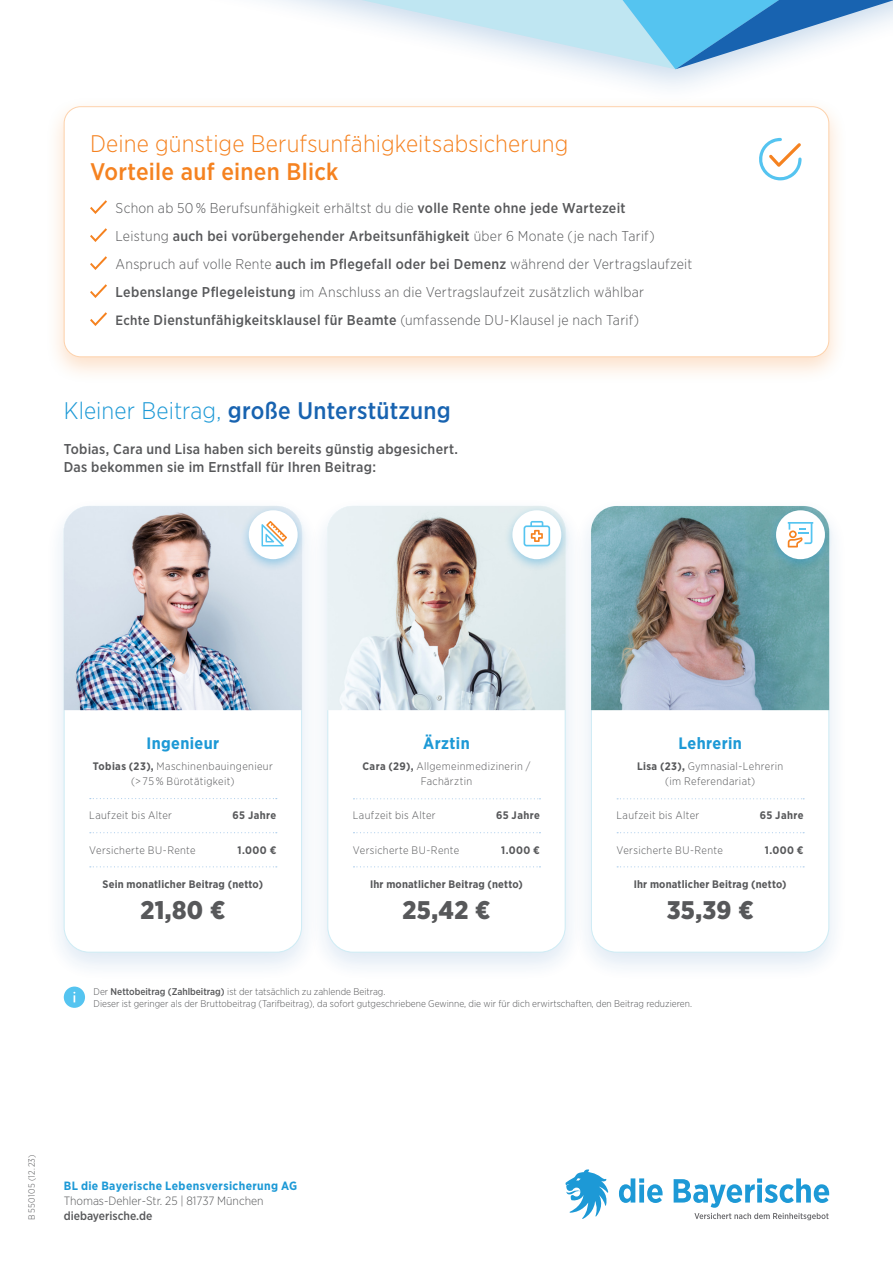
<style>
.page{position:relative;width:893px;height:1263px;background:#fff}
.page>*{position:absolute;margin:0;border:0;box-sizing:border-box;transform-origin:0 0}
.t1{font:900 25.5px "Gotham Narrow";letter-spacing:.015em;color:#57585a}
.Subline{font:300 24px/28.5px "Gotham Narrow";letter-spacing:.005em;color:#f58220}
.t2{font:500 24px "Gotham Narrow";letter-spacing:.01em;color:#1863b0}
.t3{font:700 16.5px "Gotham Narrow";letter-spacing:.025em;color:#1d99d6}
.t4{font:500 14.25px/18px "Gotham Narrow";letter-spacing:.02em;color:#57585a}
.t5{font:300 14.25px "Gotham Narrow";letter-spacing:.02em;color:#57585a}
.Einleitungstext{font:700 12px/15px "Gotham Narrow";letter-spacing:.03em;color:#1d99d6}
.t6{font:300 10.8px/15px "Gotham Narrow";letter-spacing:.03em;color:#57585a;text-align:center}
.t7{font:700 10.8px "Gotham Narrow";letter-spacing:.015em;color:#57585a}
.Einleitungstext-2{font:300 9.75px/12.8px "Gotham Narrow";color:#57585a}
.Einleitungstext-3{font:300 9px "Gotham Narrow";letter-spacing:.03em;color:#57585a}
.s1{font-weight:500}
.s2{font-weight:300}
.s3{font-size:13.5px}
.s4{font-weight:300;color:#1d99d6}
.s5{font-weight:700}
.s6{font-weight:300;color:#57585a}
.s7{font-weight:500;color:#57585a}
</style>
<div class="page">
<svg style="left:361px;top:0;width:532px;height:69px"></svg>
<svg style="left:619px;top:1178px;width:44px;height:25px"></svg>
<svg style="left:674px;top:1178px;width:155px;height:42px"></svg>
<svg style="left:565px;top:1169px;width:44px;height:50px"></svg>
<div style="left:42px;top:494px;width:281px;height:490px;background:#1863b0;opacity:.16"></div>
<div style="left:64px;top:506px;width:238px;height:446px;background:#fff;border-radius:25px"></div>
<div style="left:306px;top:494px;width:281px;height:490px;background:#1863b0;opacity:.16"></div>
<div style="left:328px;top:506px;width:237px;height:446px;background:#fff;border-radius:25px"></div>
<div style="left:570px;top:494px;width:281px;height:490px;background:#1863b0;opacity:.16"></div>
<div style="left:591px;top:506px;width:238px;height:446px;background:#fff;border-radius:25px"></div>
<svg style="left:90px;top:798px;width:187px;height:1px"></svg>
<svg style="left:90px;top:832px;width:187px;height:1px"></svg>
<svg style="left:90px;top:866px;width:187px;height:1px"></svg>
<svg style="left:353px;top:798px;width:187px;height:1px"></svg>
<svg style="left:353px;top:832px;width:187px;height:1px"></svg>
<svg style="left:353px;top:866px;width:187px;height:1px"></svg>
<svg style="left:617px;top:798px;width:187px;height:1px"></svg>
<svg style="left:617px;top:832px;width:187px;height:1px"></svg>
<svg style="left:617px;top:866px;width:187px;height:1px"></svg>
<img style="left:64px;top:506px;width:238px;height:204px">
<div style="left:240px;top:504px;width:67px;height:67px;background:#1d99d6;opacity:.4"></div>
<div style="left:249px;top:510px;width:49px;height:49px;background:#fff;border-radius:50%"></div>
<svg style="left:261px;top:521px;width:26px;height:25px"></svg>
<img style="left:327px;top:506px;width:239px;height:204px">
<img style="left:591px;top:506px;width:238px;height:204px">
<div style="left:503px;top:504px;width:67px;height:67px;background:#1d99d6;opacity:.4"></div>
<div style="left:512px;top:510px;width:49px;height:49px;background:#fff;border-radius:50%"></div>
<div style="left:767px;top:504px;width:67px;height:67px;background:#1d99d6;opacity:.4"></div>
<div style="left:776px;top:510px;width:49px;height:49px;background:#fff;border-radius:50%"></div>
<svg style="left:524px;top:521px;width:26px;height:25px"></svg>
<svg style="left:788px;top:522px;width:25px;height:25px"></svg>
<div style="left:45px;top:96px;width:803px;height:289px;background:#f58220;opacity:.24"></div>
<div style="left:64px;top:107px;width:765px;height:250px;background:#fff;border-radius:17px"></div>
<svg style="left:90px;top:200px;width:17px;height:14px"></svg>
<svg style="left:90px;top:228px;width:17px;height:14px"></svg>
<svg style="left:90px;top:256px;width:17px;height:14px"></svg>
<svg style="left:90px;top:284px;width:17px;height:14px"></svg>
<svg style="left:90px;top:312px;width:17px;height:14px"></svg>
<div style="left:64px;top:106px;width:765px;height:251px;border:1px solid #fdd2ac;border-radius:17px"></div>
<svg style="left:759px;top:138px;width:42px;height:42px"></svg>
<div style="left:64px;top:986px;width:21px;height:22px;background:#55c4f0;border-radius:50%"></div>
<svg style="left:73px;top:992px;width:2px;height:10px"></svg>
<p class="Subline" style="left:90px;top:128px;width:480px">Deine günstige Berufsunfähigkeitsabsicherung<br><span class="s1">Vorteile auf einen Blick</span></p>
<p class="t5" style="left:116px;top:199px;width:511px">Schon ab 50 % Berufsunfähigkeit erhältst du die <span class="s1">volle Rente ohne jede Wartezeit</span></p>
<p class="t4" style="left:116px;top:226px;width:541px"><span class="s2">Leistung</span> auch bei vorübergehender Arbeitsunfähigkeit <span class="s2">über 6 Monate (je nach Tarif)</span></p>
<p class="t5" style="left:116px;top:255px;width:578px">Anspruch auf volle Rente <span class="s1">auch im Pflegefall oder bei Demenz</span> während der Vertragslaufzeit</p>
<p class="t5" style="left:116px;top:283px;width:530px"><span class="s1">Lebenslange Pflegeleistung</span> im Anschluss an die Vertragslaufzeit zusätzlich wählbar</p>
<p class="t4" style="left:116px;top:310px;width:525px"><span class="s3">Echte</span> Dienstunfähigkeitsklausel für Beamte <span class="s2">(umfassende DU-Klausel je nach Tarif)</span></p>
<p class="t2" style="left:64px;top:395px;width:388px"><span class="s4">Kleiner Beitrag,</span> große Unterstützung</p>
<p class="t4" style="left:64px;top:440px;width:396px">Tobias, Cara und Lisa haben sich bereits günstig abgesichert.<br>Das bekommen sie im Ernstfall für Ihren Beitrag:</p>
<p class="t3" style="left:146px;top:732px;width:74px">Ingenieur</p>
<p class="t6" style="left:93px;top:759px;width:182px"><span class="s5">Tobias (23),</span> Maschinenbauingenieur (&gt; 75 % Bürotätigkeit)</p>
<p class="t6" style="left:89px;top:808px;width:84px">Laufzeit bis Alter</p>
<p class="t7" style="left:233px;top:809px;width:45px">65 Jahre</p>
<p class="t6" style="left:89px;top:842px;width:108px">Versicherte BU-Rente</p>
<p class="t7" style="left:237px;top:843px;width:40px">1.000 €</p>
<p class="t7" style="left:103px;top:877px;width:162px">Sein monatlicher Beitrag (netto)</p>
<p class="t1" style="left:140px;top:893px;width:86px">21,80 €</p>
<p class="t3" style="left:423px;top:732px;width:48px">Ärztin</p>
<p class="t6" style="left:362px;top:759px;width:170px"><span class="s5">Cara (29),</span> Allgemeinmedizinerin /<br>Fachärztin</p>
<p class="t6" style="left:353px;top:808px;width:84px">Laufzeit bis Alter</p>
<p class="t7" style="left:496px;top:809px;width:45px">65 Jahre</p>
<p class="t6" style="left:353px;top:842px;width:108px">Versicherte BU-Rente</p>
<p class="t7" style="left:501px;top:843px;width:40px">1.000 €</p>
<p class="t7" style="left:370px;top:877px;width:154px">Ihr monatlicher Beitrag (netto)</p>
<p class="t1" style="left:403px;top:893px;width:89px">25,42 €</p>
<p class="t3" style="left:678px;top:732px;width:65px">Lehrerin</p>
<p class="t6" style="left:637px;top:759px;width:148px"><span class="s5">Lisa (23),</span> Gymnasial-Lehrerin (im Referendariat)</p>
<p class="t6" style="left:617px;top:808px;width:84px">Laufzeit bis Alter</p>
<p class="t7" style="left:760px;top:809px;width:45px">65 Jahre</p>
<p class="t6" style="left:617px;top:842px;width:108px">Versicherte BU-Rente</p>
<p class="t7" style="left:765px;top:843px;width:40px">1.000 €</p>
<p class="t7" style="left:634px;top:877px;width:154px">Ihr monatlicher Beitrag (netto)</p>
<p class="t1" style="left:667px;top:893px;width:88px">35,39 €</p>
<p class="Einleitungstext-2" style="left:94px;top:985px;width:600px">Der <span class="s1">Nettobeitrag (Zahlbeitrag)</span> ist der tatsächlich zu zahlende Beitrag.<br>Dieser ist geringer als der Bruttobeitrag (Tarifbeitrag), da sofort gutgeschriebene Gewinne, die wir für dich erwirtschaften, den Beitrag reduzieren.</p>
<p class="Einleitungstext-3" style="left:26px;top:1220px;width:68px;rotate:-90deg">B 550105 (12.23)</p>
<p class="Einleitungstext" style="left:64px;top:1178px;width:235px">BL die Bayerische Lebensversicherung AG<br><span class="s6">Thomas-Dehler-Str. 25 | 81737 München </span><span class="s7">diebayerische.de</span></p>
</div>
